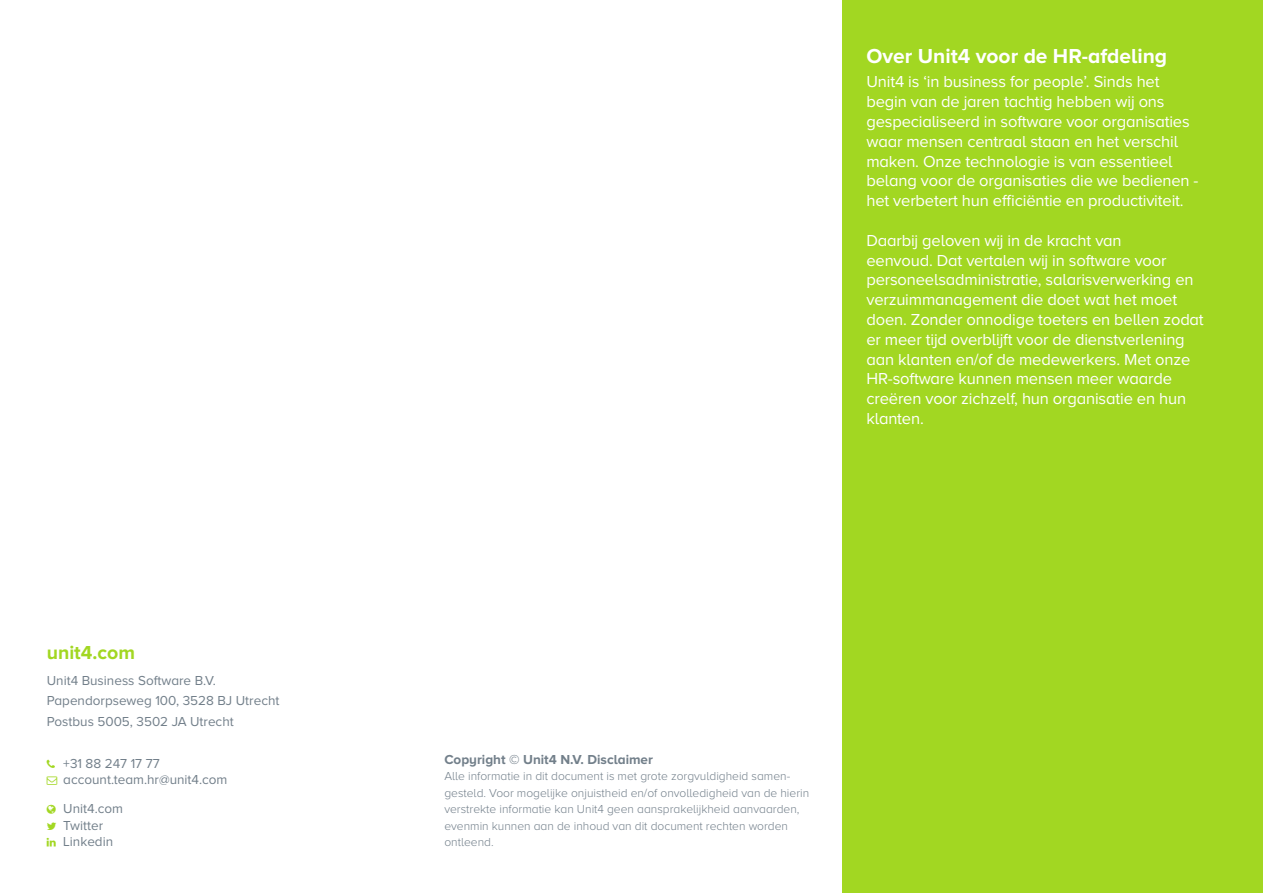
<style>
.page{position:relative;width:1263px;height:893px;background:#fff}
.page>*{position:absolute;margin:0;border:0;box-sizing:border-box;transform-origin:0 0}
.t1{font:700 21px "Proxima Nova A";color:#fff}
.t2{font:700 19.5px "Proxima Nova A";color:#a2d722}
.t3{font:16.5px/19.8px "Proxima Nova A";letter-spacing:-.01em;color:#fff}
.t4{font:13.5px/16.5px "Proxima Nova A";color:#727f8a}
.t5{font:700 13.5px "Proxima Nova A";color:#727f8a}
.t6{font:300 12px/16.5px "Proxima Nova A";color:#727f8a}
</style>
<div class="page">
<div style="left:842px;top:0;width:421px;height:893px;background:#a2d722"></div>
<p class="t2" style="left:47px;top:641px;width:90px">unit4.com</p>
<p class="t4" style="left:47px;top:670px;width:234px;line-height:20.7px">Unit4 Business Software B.V.<br>Papendorpseweg 100, 3528 BJ Utrecht<br>Postbus 5005, 3502 JA Utrecht</p>
<p class="t4" style="left:63px;top:755px;width:166px">+31 88 247 17 77 account.team.hr@unit4.com</p>
<p class="t4" style="left:63px;top:800px;width:61px">Unit4.com<br>Twitter<br>Linkedin</p>
<p class="t1" style="left:866px;top:44px;width:302px">Over Unit4 voor de HR-afdeling</p>
<p class="t3" style="left:866px;top:72px;width:334px">Unit4 is ‘in business for people’. Sinds het begin van de jaren tachtig hebben wij ons gespecialiseerd in software voor organisaties waar mensen centraal staan en het verschil maken. Onze technologie is van essentieel belang voor de organisaties die we bedienen - het verbetert hun efficiëntie en productiviteit.</p>
<p class="t3" style="left:866px;top:230px;width:339px">Daarbij geloven wij in de kracht van<br>eenvoud. Dat vertalen wij in software voor personeelsadministratie, salarisverwerking en verzuimmanagement die doet wat het moet doen. Zonder onnodige toeters en bellen zodat er meer tijd overblijft voor de dienstverlening aan klanten en/of de medewerkers. Met onze HR-software kunnen mensen meer waarde creëren voor zichzelf, hun organisatie en hun klanten.</p>
<p class="t5" style="left:444px;top:752px;width:210px">Copyright © Unit4 N.V. Disclaimer</p>
<p class="t6" style="left:444px;top:768px;width:366px">Alle informatie in dit document is met grote zorgvuldigheid samen&shy;gesteld. Voor mogelijke onjuistheid en/of onvolledigheid van de hierin verstrekte informatie kan Unit4 geen aansprakelijkheid aanvaarden, evenmin kunnen aan de inhoud van dit document rechten worden ontleend.</p>
</div>
